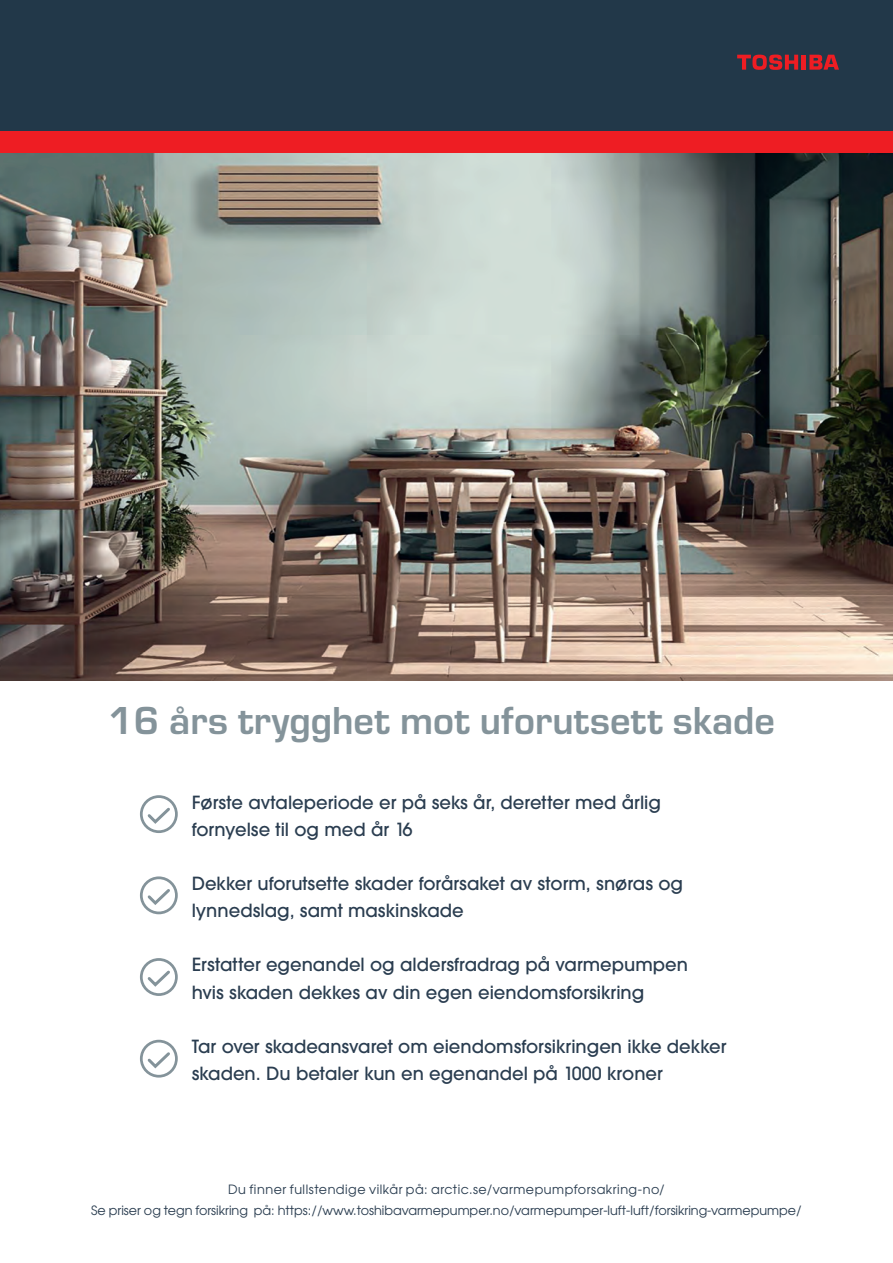
<style>
.page{position:relative;width:893px;height:1263px;background:#fff}
.page>*{position:absolute;margin:0;border:0;box-sizing:border-box;transform-origin:0 0}
.t1{font:700 40.5px "Eurostile";color:#84939a}
.t2{font:500 18px/27px "Avant Garde Gothic ITC";color:#2a3d50}
.t3{font:12.75px/21px "Avant Garde Gothic ITC";color:#2a3d50;text-align:center}
</style>
<div class="page">
<img style="left:0;top:152px;width:893px;height:528px">
<div style="left:0;top:0;width:893px;height:152px;background:#223849"></div>
<div style="left:0;top:131px;width:893px;height:21px;background:#ee1d23"></div>
<svg style="left:140px;top:1040px;width:38px;height:37px"></svg>
<svg style="left:140px;top:958px;width:38px;height:38px"></svg>
<svg style="left:140px;top:876px;width:38px;height:38px"></svg>
<svg style="left:140px;top:795px;width:38px;height:38px"></svg>
<hr style="left:802px;top:55px;width:4px;height:15px;background:#ee1d23">
<svg style="left:737px;top:55px;width:61px;height:15px"></svg>
<svg style="left:809px;top:55px;width:30px;height:15px"></svg>
<h1 class="t1" style="left:108px;top:692px;width:668px">16 års trygghet mot uforutsett skade</h1>
<p class="t2" style="left:192px;top:789px;width:471px">Første avtaleperiode er på seks år, deretter med årlig fornyelse til og med år 16</p>
<p class="t2" style="left:192px;top:870px;width:493px">Dekker uforutsette skader forårsaket av storm, snøras og lynnedslag, samt maskinskade</p>
<p class="t2" style="left:192px;top:951px;width:498px">Erstatter egenandel og aldersfradrag på varmepumpen hvis skaden dekkes av din egen eiendomsforsikring</p>
<p class="t2" style="left:192px;top:1032px;width:536px">Tar over skadeansvaret om eiendomsforsikringen ikke dekker skaden. Du betaler kun en egenandel på 1000 kroner</p>
<p class="t3" style="left:91px;top:1178px;width:712px">Du finner fullstendige vilkår på: arctic.se/varmepumpforsakring-no/<br>Se priser og tegn forsikring på: https://www.toshibavarmepumper.no/varmepumper-luft-luft/forsikring-varmepumpe/</p>
</div>
